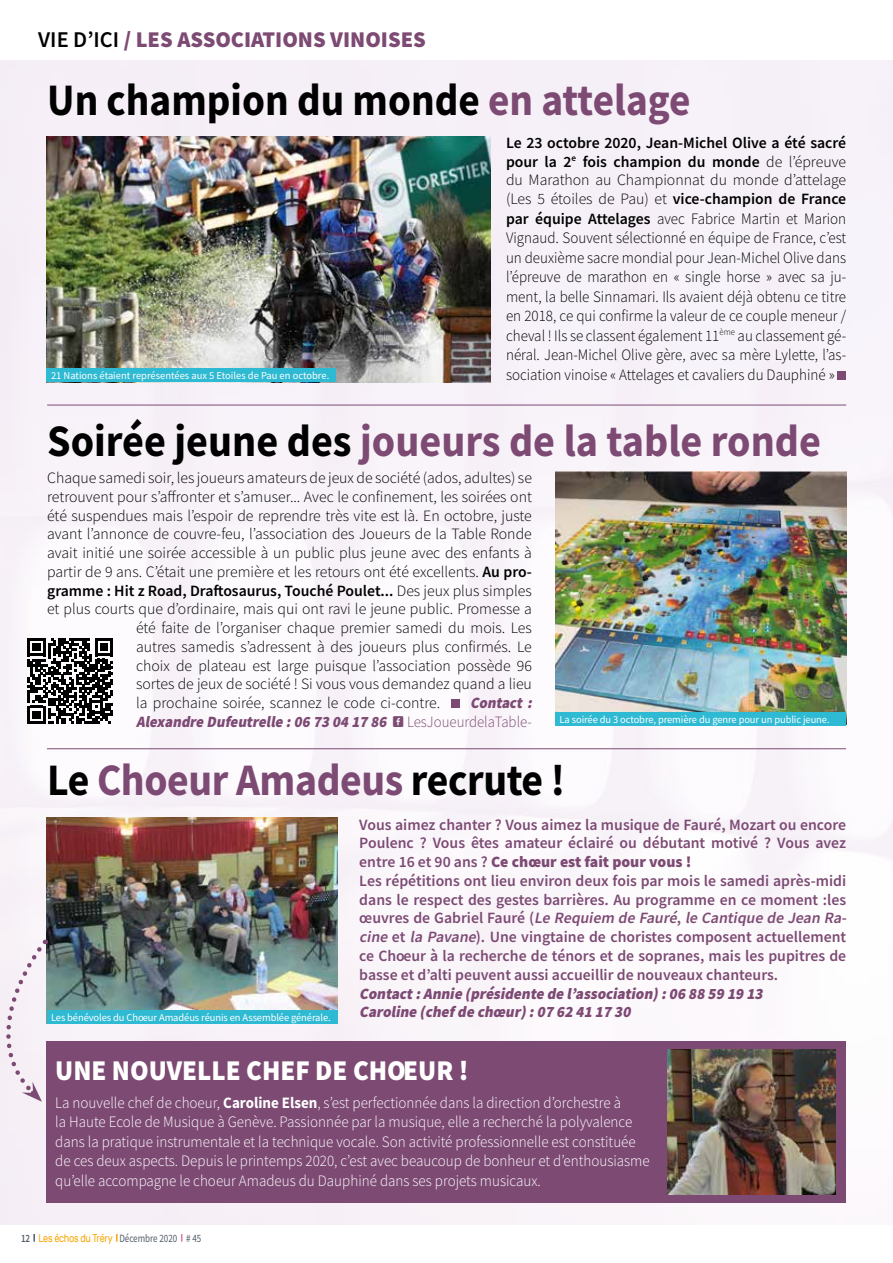
<style>
.page{position:relative;width:893px;height:1263px;background:#fff}
.page>*{position:absolute;margin:0;border:0;box-sizing:border-box;transform-origin:0 0}
.t1{font:700 45px "Source Sans Pro";color:#7d4a74;scale:.94 1}
.t2{font:700 45px "Source Sans Pro";color:#000;scale:.92 1}
.t3{font:700 45px "Source Sans Pro";color:#7d4a74;scale:.93 1}
.t4{font:900 28.65px "Source Sans Pro";color:#fff;scale:.94 1}
.t5{font:900 22.5px "Source Sans Pro";color:#7d4a74}
.t6{font:300 15.9px/19.5px "Source Sans Pro";color:#000;text-align:justify;scale:.94 1}
.t7{font:300 15.9px/19.5px "Source Sans Pro";color:#fff;scale:.94 1}
.t8{font:300 15.75px "Source Sans Pro";color:#000}
.t9{font:600 15.75px/18.8px "Source Sans Pro";color:#7d4a74}
.t10{font:600 15.75px/18.8px "Source Sans Pro";color:#000;text-align:justify}
.t11{font:italic 900 15.75px/18.8px "Source Sans Pro";color:#7d4a74;scale:.96 1}
.t12{font:italic 900 15.75px/18.8px "Source Sans Pro";color:#7d4a74;text-align:right;scale:.94 1}
.t13{font:11.1px "Rubik";letter-spacing:-.025em;color:#f7a600;scale:.81 1}
.t14{font:10.5px "Source Sans Pro";letter-spacing:-.01em;color:#fff}
.s1{font-weight:600;color:#000}
.s2{color:#7d4a74}
.s3{font-weight:300}
.s4{font-weight:600;font-size:15.75px}
.s5{font-size:15.75px}
.s6{color:#000}
.s7{font-weight:600}
.s8{font-family:"Social Shapes";font-weight:400;font-style:normal}
.s9{font-weight:300;font-style:normal}
.s10{font-weight:900}
.s11{font-style:italic}
.s12{font-weight:700}
.s13{font-family:"Source Sans Pro";font-weight:600;color:#535d69}
.s14{font-family:"Source Sans Pro";color:#535d69}
</style>
<div class="page">
<svg style="left:33px;top:1234px;width:2px;height:7px"></svg>
<svg style="left:116px;top:1234px;width:2px;height:7px"></svg>
<div style="left:0;top:60px;width:893px;height:1165px;background:#f8f3f9"></div>
<div style="left:838px;top:371px;width:8px;height:9px;background:#7d4a74"></div>
<img style="left:47px;top:136px;width:443px;height:246px">
<div style="left:47px;top:369px;width:289px;height:13px;background:#2fbad3"></div>
<hr style="left:47px;top:405px;width:799px;height:1px;background:#7d4a74">
<hr style="left:47px;top:748px;width:799px;height:1px;background:#7d4a74">
<div style="left:451px;top:700px;width:8px;height:8px;background:#7d4a74"></div>
<img style="left:47px;top:818px;width:290px;height:192px">
<div style="left:47px;top:1010px;width:290px;height:13px;background:#2fbad3"></div>
<img style="left:555px;top:471px;width:291px;height:241px">
<div style="left:555px;top:712px;width:291px;height:14px;background:#2fbad3"></div>
<svg style="left:27px;top:638px;width:86px;height:86px"></svg>
<div style="left:47px;top:1041px;width:799px;height:162px;background:#7d4a74"></div>
<img style="left:668px;top:1050px;width:167px;height:145px">
<svg style="left:0;top:940px;width:46px;height:162px"></svg>
<h3 class="t5" style="left:38px;top:24px;width:389px"><span class="s1">VIE D’ICI</span> / LES ASSOCIATIONS VINOISES</h3>
<h1 class="t2" style="left:47px;top:69px;width:701px">Un champion du monde <span class="s2">en attelage</span></h1>
<p class="t10" style="left:506px;top:133px;width:342px">Le 23 octobre 2020, Jean-Michel Olive a été sacré pour la 2<sup>e</sup> fois champion du monde <span class="s3">de l’épreuve du Marathon au Championnat du monde d’attelage (Les 5 étoiles de Pau) et</span> vice-champion de France</p>
<p class="t6" style="left:506px;top:209px;width:363px"><span class="s4">par équipe Attelages</span> avec Fabrice Martin et Marion Vignaud<span class="s5">.</span> Souvent sélectionné en équipe de France, c’est un deuxième sacre mondial pour Jean-Michel Olive dans l’épreuve de marathon en « single horse » avec sa ju&shy;ment, la belle Sinnamari. Ils avaient déjà obtenu ce titre en 2018, ce qui confirme la valeur de ce couple meneur / cheval ! Ils se classent également 11<sup>ème</sup> au classement gé&shy;néral. Jean-Michel Olive gère, avec sa mère Lylette, l’as-</p>
<p class="t14" style="left:51px;top:369px;width:280px">21 Nations étaient représentées aux 5 Etoiles de Pau en octobre.</p>
<p class="t6" style="left:506px;top:365px;width:351px">sociation vinoise « Attelages et cavaliers du Dauphiné »</p>
<h1 class="t1" style="left:47px;top:411px;width:825px"><span class="s6">Soirée jeune des</span> joueurs de la table ronde</h1>
<p class="t8" style="left:47px;top:468px;width:486px">Chaque samedi soir, les joueurs amateurs de jeux de société (ados, adultes) se</p>
<p class="t8" style="left:47px;top:487px;width:486px">retrouvent pour s’affronter et s’amuser... Avec le confinement, les soirées ont</p>
<p class="t8" style="left:47px;top:506px;width:486px">été suspendues mais l’espoir de reprendre très vite est là. En octobre, juste</p>
<p class="t8" style="left:47px;top:524px;width:486px">avant l’annonce de couvre-feu, l’association des Joueurs de la Table Ronde</p>
<p class="t8" style="left:47px;top:543px;width:486px">avait initié une soirée accessible à un public plus jeune avec des enfants à</p>
<p class="t8" style="left:47px;top:562px;width:486px">partir de 9 ans. C’était une première et les retours ont été excellents. <span class="s7">Au pro-</span></p>
<p class="t10" style="left:47px;top:581px;width:486px">gramme : Hit z Road, Draftosaurus, Touché Poulet... <span class="s3">Des jeux plus simples</span></p>
<p class="t8" style="left:47px;top:599px;width:486px">et plus courts que d’ordinaire, mais qui ont ravi le jeune public. Promesse a</p>
<p class="t8" style="left:136px;top:618px;width:397px">été faite de l’organiser chaque premier samedi du mois. Les</p>
<p class="t8" style="left:136px;top:637px;width:397px">autres samedis s’adressent à des joueurs plus confirmés. Le</p>
<p class="t8" style="left:136px;top:656px;width:397px">choix de plateau est large puisque l’association possède 96</p>
<p class="t8" style="left:136px;top:674px;width:397px">sortes de jeux de société ! Si vous vous demandez quand a lieu</p>
<p class="t8" style="left:136px;top:693px;width:306px">la prochaine soirée, scannez le code ci-contre.</p>
<p class="t12" style="left:136px;top:693px;width:427px">Contact :<br>Alexandre Dufeutrelle :06 73 04 17 86 <span class="s8">M</span> <span class="s9">L e s J o u e u r d e l a Ta b l e -</span></p>
<p class="t14" style="left:560px;top:713px;width:272px">La soirée du 3 octobre, première du genre pour un public jeune.</p>
<h1 class="t3" style="left:47px;top:749px;width:558px"><span class="s6">Le</span> Choeur Amadeus <span class="s6">recrute !</span></h1>
<p class="t14" style="left:51px;top:1010px;width:281px">Les bénévoles du Choeur Amadéus réunis en Assemblée générale.</p>
<p class="t9" style="left:359px;top:815px;width:492px">Vous aimez chanter ? Vous aimez la musique de Fauré, Mozart ou encore Poulenc ? Vous êtes amateur éclairé ou débutant motivé ? Vous avez entre 16 et 90 ans ? <span class="s10">Ce chœur est fait pour vous !<br></span>Les répétitions ont lieu environ deux fois par mois le samedi après-midi dans le respect des gestes barrières. Au programme en ce moment :les œ u v res d e G a b ri e l Fa u ré ( <span class="s11">Le Requiem de Fauré</span>, <span class="s11">le Cantique de Jean Ra&shy;cine</span> et <span class="s11">la Pavane</span>). Une vingtaine de choristes composent actuellement ce Choeur à la recherche de ténors et de sopranes, mais les pupitres de basse et d’alti peuvent aussi accueillir de nouveaux chanteurs.</p>
<p class="t11" style="left:359px;top:984px;width:426px">Contact:Annie (présidente de l’association):06 88 59 19 13<br>Caroline (chefde chœur):07 62 41 17 30</p>
<h2 class="t4" style="left:55px;top:1050px;width:441px">UNE NOUVELLE CHEF DE CHOEUR !</h2>
<p class="t7" style="left:55px;top:1092px;width:634px">La nouvelle chef de choeur, <span class="s12">Caroline Elsen</span>, s’est perfectionnée dans la direction d’orchestre à<br>la Haute Ecole de Musique à Genève. Passionnée par la musique, elle a recherché la polyvalence dans la pratique instrumentale et la technique vocale. Son activité professionnelle est constituée de ces deux aspects. Depuis le printemps 2020, c’est avec beaucoup de bonheur et d’enthousiasme qu’elle accompagne le choeur Amadeus du Dauphiné dans ses projets musicaux.</p>
<p class="t13" style="left:21px;top:1231px;width:224px"><span class="s13">12</span> Les échos du Tréry <span class="s14">Décembre 2020 # 45</span></p>
</div>
